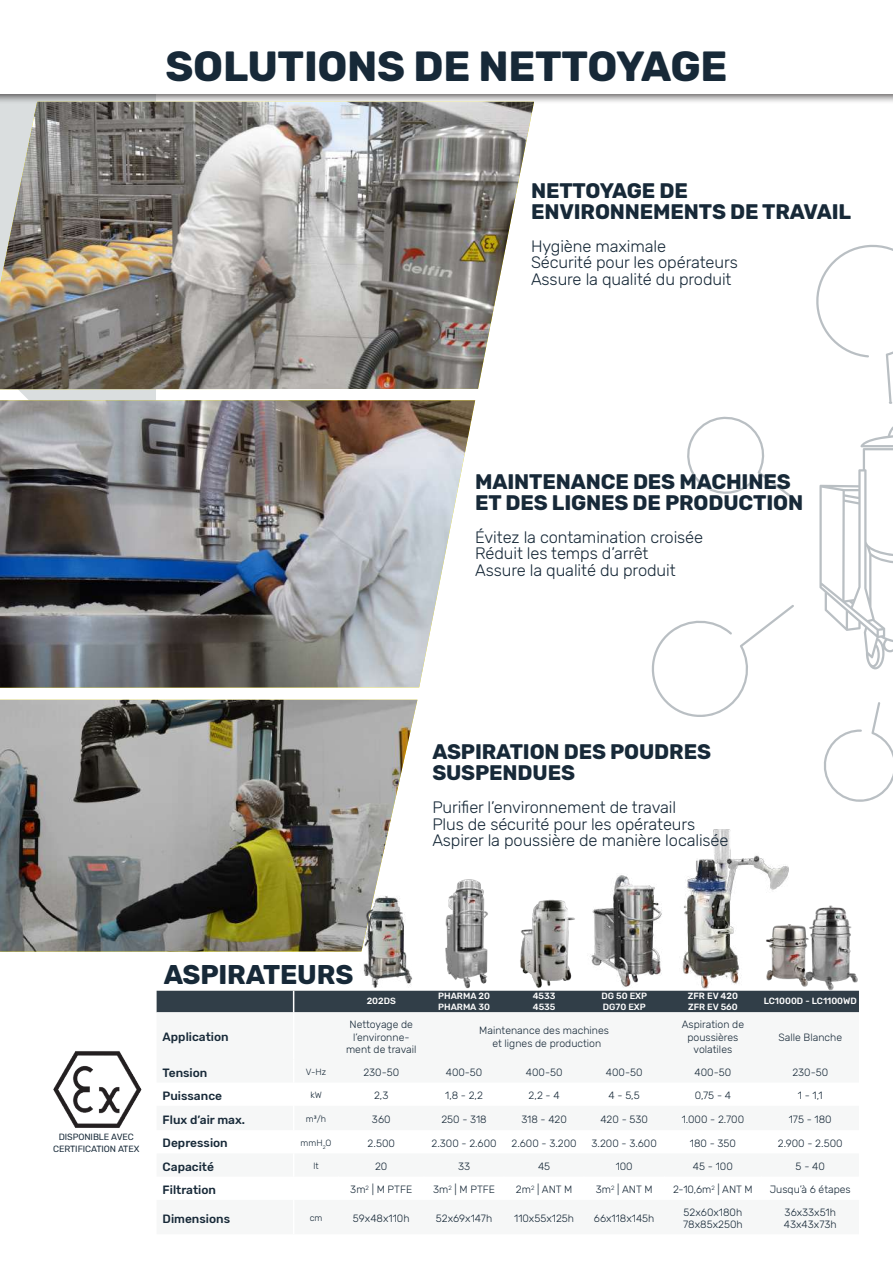
<style>
.page{position:relative;width:893px;height:1263px;background:#fff}
.page>*{position:absolute;margin:0;border:0;box-sizing:border-box;transform-origin:0 0}
.t1{font:700 42px "Rubik";letter-spacing:-.005em;color:#172938}
.t2{font:700 27px "Rubik";letter-spacing:-.005em;color:#172938}
.t3{font:700 21px/21px "Rubik";letter-spacing:-.005em;color:#172938}
.t4{font:300 16.5px/16.5px "Rubik";letter-spacing:-.005em;color:#172938}
.t5{font:500 12px "Rubik";color:#172938}
.t6{font:300 10.5px/12.6px "Rubik";color:#172938;text-align:center}
.t7{font:500 9px/10.8px "Rubik";color:#fff}
.t8{font:9px/12px "Rubik";letter-spacing:-.005em;color:#172938;text-align:center}
.t9{font:300 9px "Rubik";color:#172938}
</style>
<div class="page">
<svg style="left:824px;top:702px;width:69px;height:100px"></svg>
<svg style="left:651px;top:605px;width:143px;height:112px"></svg>
<svg style="left:687px;top:416px;width:109px;height:84px"></svg>
<svg style="left:816px;top:244px;width:77px;height:160px"></svg>
<svg style="left:819px;top:426px;width:74px;height:243px"></svg>
<svg style="left:0;top:389px;width:156px;height:11px;background:#dde0de"></svg>
<div style="left:0;top:0;width:893px;height:104px;background:#231f20;opacity:.75"></div>
<div style="left:0;top:0;width:893px;height:93px;background:#fff"></div>
<img style="left:0;top:102px;width:534px;height:287px">
<img style="left:0;top:700px;width:417px;height:252px">
<img style="left:0;top:400px;width:475px;height:288px">
<img style="left:360px;top:895px;width:55px;height:92px">
<img style="left:445px;top:879px;width:43px;height:110px">
<img style="left:520px;top:899px;width:55px;height:89px">
<img style="left:682px;top:829px;width:107px;height:159px">
<img style="left:582px;top:875px;width:87px;height:116px">
<img style="left:794px;top:905px;width:65px;height:86px">
<img style="left:763px;top:920px;width:47px;height:69px">
<svg style="left:157px;top:1012px;width:702px;height:1px"></svg>
<div style="left:157px;top:991px;width:702px;height:21px;background:#313e48"></div>
<hr style="left:293px;top:1012px;width:1px;height:47px;background:#fff">
<img style="left:53px;top:1051px;width:89px;height:77px">
<h1 class="t1" style="left:166px;top:42px;width:563px">SOLUTIONS DE NETTOYAGE</h1>
<h3 class="t3" style="left:531px;top:180px;width:322px">NETTOYAGE DE<br>ENVIRONNEMENTS DE TRAVAIL</h3>
<h3 class="t4" style="left:531px;top:238px;width:208px">Hygiène maximale<br>Sécurité pour les opérateurs<br>Assure la qualité du produit</h3>
<h3 class="t3" style="left:475px;top:471px;width:330px">MAINTENANCE DES MACHINES<br>ET DES LIGNES DE PRODUCTION</h3>
<h3 class="t4" style="left:475px;top:529px;width:229px">Évitez la contamination croisée<br>Réduit les temps d’arrêt<br>Assure la qualité du produit</h3>
<h3 class="t3" style="left:432px;top:742px;width:280px">ASPIRATION DES POUDRES<br>SUSPENDUES</h3>
<h3 class="t4" style="left:432px;top:800px;width:298px">Purifier l’environnement de travail<br>Plus de sécurité pour les opérateurs<br>Aspirer la poussière de manière localisée</h3>
<p class="t8" style="left:53px;top:1131px;width:88px">DISPONIBLE AVEC<br>CERTIFICATION ATEX</p>
<h2 class="t2" style="left:164px;top:959px;width:191px">ASPIRATEURS</h2>
<p class="t7" style="left:367px;top:996px;width:31px">202DS</p>
<p class="t7" style="left:438px;top:990px;width:53px">PHARMA 20<br>PHARMA 30</p>
<p class="t7" style="left:533px;top:990px;width:24px">4533<br>4535</p>
<p class="t7" style="left:601px;top:990px;width:47px">DG 50 EXP<br>DG70 EXP</p>
<p class="t7" style="left:688px;top:990px;width:52px">ZFR EV 420<br>ZFR EV 560</p>
<p class="t7" style="left:764px;top:996px;width:95px">LC1000D - LC1100WD</p>
<p class="t5" style="left:163px;top:1030px;width:68px">Application</p>
<p class="t6" style="left:346px;top:1018px;width:72px">Nettoyage de l’environne&shy;ment de travail</p>
<p class="t6" style="left:479px;top:1025px;width:131px">Maintenance des machines et lignes de production</p>
<p class="t6" style="left:682px;top:1018px;width:64px">Aspiration de poussières volatiles</p>
<p class="t6" style="left:778px;top:1031px;width:65px">Salle Blanche</p>
<p class="t5" style="left:163px;top:1065px;width:46px">Tension</p>
<p class="t9" style="left:306px;top:1067px;width:22px">V-Hz</p>
<p class="t6" style="left:363px;top:1066px;width:37px">230-50</p>
<p class="t6" style="left:446px;top:1066px;width:38px">400-50</p>
<p class="t6" style="left:526px;top:1066px;width:38px">400-50</p>
<p class="t6" style="left:606px;top:1066px;width:38px">400-50</p>
<p class="t6" style="left:695px;top:1066px;width:38px">400-50</p>
<p class="t6" style="left:792px;top:1066px;width:37px">230-50</p>
<p class="t5" style="left:163px;top:1089px;width:61px">Puissance</p>
<p class="t9" style="left:310px;top:1090px;width:13px">kW</p>
<p class="t6" style="left:374px;top:1089px;width:16px">2,3</p>
<p class="t6" style="left:445px;top:1089px;width:39px">1,8 - 2,2</p>
<p class="t6" style="left:529px;top:1089px;width:33px">2,2 - 4</p>
<p class="t6" style="left:609px;top:1089px;width:33px">4 - 5,5</p>
<p class="t6" style="left:695px;top:1089px;width:38px">0,75 - 4</p>
<p class="t6" style="left:798px;top:1089px;width:26px">1 - 1,1</p>
<p class="t5" style="left:163px;top:1112px;width:84px">Flux d’air max.</p>
<p class="t9" style="left:306px;top:1114px;width:22px">m3/h</p>
<p class="t6" style="left:372px;top:1113px;width:20px">360</p>
<p class="t6" style="left:441px;top:1113px;width:47px">250 - 318</p>
<p class="t6" style="left:521px;top:1113px;width:47px">318 - 420</p>
<p class="t6" style="left:600px;top:1113px;width:49px">420 - 530</p>
<p class="t6" style="left:682px;top:1113px;width:64px">1.000 - 2.700</p>
<p class="t6" style="left:789px;top:1113px;width:44px">175 - 180</p>
<p class="t5" style="left:163px;top:1136px;width:67px">Depression</p>
<p class="t9" style="left:301px;top:1138px;width:33px">mmH<sub>2</sub>O</p>
<p class="t6" style="left:368px;top:1137px;width:29px">2.500</p>
<p class="t6" style="left:431px;top:1137px;width:67px">2.300 - 2.600</p>
<p class="t6" style="left:512px;top:1137px;width:67px">2.600 - 3.200</p>
<p class="t6" style="left:591px;top:1137px;width:67px">3.200 - 3.600</p>
<p class="t6" style="left:690px;top:1137px;width:48px">180 - 350</p>
<p class="t6" style="left:778px;top:1137px;width:66px">2.900 - 2.500</p>
<p class="t5" style="left:163px;top:1159px;width:53px">Capacité</p>
<p class="t9" style="left:313px;top:1161px;width:7px">lt</p>
<p class="t6" style="left:375px;top:1160px;width:14px">20</p>
<p class="t6" style="left:458px;top:1160px;width:14px">33</p>
<p class="t6" style="left:538px;top:1160px;width:14px">45</p>
<p class="t6" style="left:616px;top:1160px;width:19px">100</p>
<p class="t6" style="left:693px;top:1160px;width:41px">45 - 100</p>
<p class="t6" style="left:796px;top:1160px;width:31px">5 - 40</p>
<p class="t5" style="left:163px;top:1183px;width:55px">Filtration</p>
<p class="t6" style="left:350px;top:1183px;width:63px">3m<sup>2</sup> | M PTFE</p>
<p class="t6" style="left:433px;top:1183px;width:63px">3m<sup>2</sup> | M PTFE</p>
<p class="t6" style="left:516px;top:1183px;width:58px">2m<sup>2</sup> | ANT M</p>
<p class="t6" style="left:596px;top:1183px;width:58px">3m<sup>2</sup> | ANT M</p>
<p class="t6" style="left:673px;top:1183px;width:81px">2-10,6m<sup>2</sup> | ANT M</p>
<p class="t6" style="left:770px;top:1183px;width:82px">Jusqu’à 6 étapes</p>
<p class="t5" style="left:163px;top:1211px;width:69px">Dimensions</p>
<p class="t9" style="left:310px;top:1213px;width:14px">cm</p>
<p class="t6" style="left:353px;top:1212px;width:58px">59x48x110h</p>
<p class="t6" style="left:436px;top:1212px;width:58px">52x69x147h</p>
<p class="t6" style="left:514px;top:1212px;width:61px">110x55x125h</p>
<p class="t6" style="left:594px;top:1212px;width:62px">66x118x145h</p>
<p class="t6" style="left:683px;top:1206px;width:61px;text-align:left">52x60x180h<br>78x85x250h</p>
<p class="t6" style="left:784px;top:1206px;width:54px;text-align:left">36x33x51h<br>43x43x73h</p>
</div>
